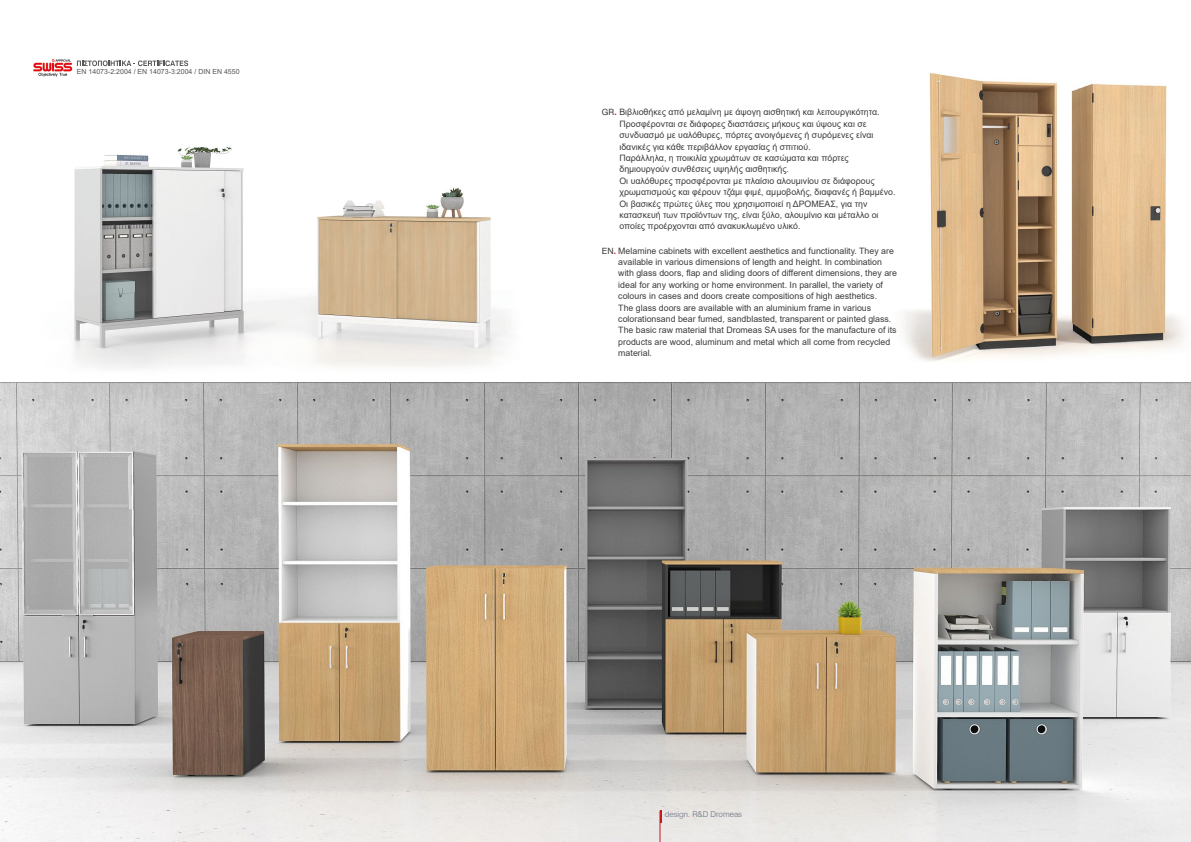
<style>
.page{position:relative;width:1191px;height:842px;background:#fff}
.page>*{position:absolute;margin:0;border:0;box-sizing:border-box;transform-origin:0 0}
.t1{font:8.8px/11.4px "Arial";color:#3c3c3b}
.t2{font:300 8px "Swiss 721 BT";color:#6b6c82}
.t3{font:7px "Arial";color:#575756}
.s1{font-family:"PA Sans Serif";font-size:9px}
.s2{font-family:"PA Sans Serif";font-weight:700;font-size:9px;color:#e30613}
.s3{color:#e30613}
</style>
<div class="page">
<img style="left:12px;top:146px;width:535px;height:237px">
<img style="left:903px;top:73px;width:281px;height:289px">
<img style="left:0;top:383px;width:1191px;height:459px">
<hr style="left:659px;top:811px;width:1px;height:31px;background:#cd171a">
<svg style="left:660px;top:811px;width:2px;height:12px"></svg>
<img style="left:33px;top:59px;width:40px;height:18px">
<svg style="left:77px;top:60px;width:111px;height:6px"></svg>
<p class="t3" style="left:77px;top:66px;width:164px">EN 14073-2:2004 / EN 14073-3:2004 / DIN EN 4550</p>
<p class="t1" style="left:619px;top:107px;width:278px;text-indent:-17px"><span class="s1">GR</span><span class="s2">.</span> Βιβλιοθήκες από μελαμίνη με άψογη αισθητική και λειτουργικότητα.<br>Προσφέρονται σε διάφορες διαστάσεις μήκους και ύψους και σε συνδυασμό με υαλόθυρες, πόρτες ανοιγόμενες ή συρόμενες είναι ιδανικές για κάθε περιβάλλον εργασίας ή σπιτιού.<br>Παράλληλα, η ποικιλία χρωμάτων σε κασώματα και πόρτες δημιουργούν συνθέσεις υψηλής αισθητικής.<br>Οι υαλόθυρες προσφέρονται με πλαίσιο αλουμινίου σε διάφορους χρωματισμούς και φέρουν τζάμι φιμέ, αμμοβολής, διαφανές ή βαμμένο.<br>Οι βασικές πρώτες ύλες που χρησιμοποιεί η ΔΡΟΜΕΑΣ, για την κατασκευή των προϊόντων της, είναι ξύλο, αλουμίνιο και μέταλλο οι οποίες προέρχονται από ανακυκλωμένο υλικό.</p>
<p class="t1" style="left:618px;top:245px;width:280px;text-indent:-16px"><span class="s1">EN</span><span class="s2">.</span> Melamine cabinets with excellent aesthetics and functionality. They are available in various dimensions of length and height. In combination with glass doors, flap and sliding doors of different dimensions, they are ideal for any working or home environment. In parallel, the variety of colours in cases and doors create compositions of high aesthetics.<br>The glass doors are available with an aluminium frame in various colorationsand bear fumed, sandblasted, transparent or painted glass.<br>The basic raw material that Dromeas SA uses for the manufacture of its products are wood, aluminum and metal which all come from recycled material.</p>
<p class="t2" style="left:665px;top:810px;width:79px">design<span class="s3">.</span> R&amp;D Dromeas</p>
</div>
